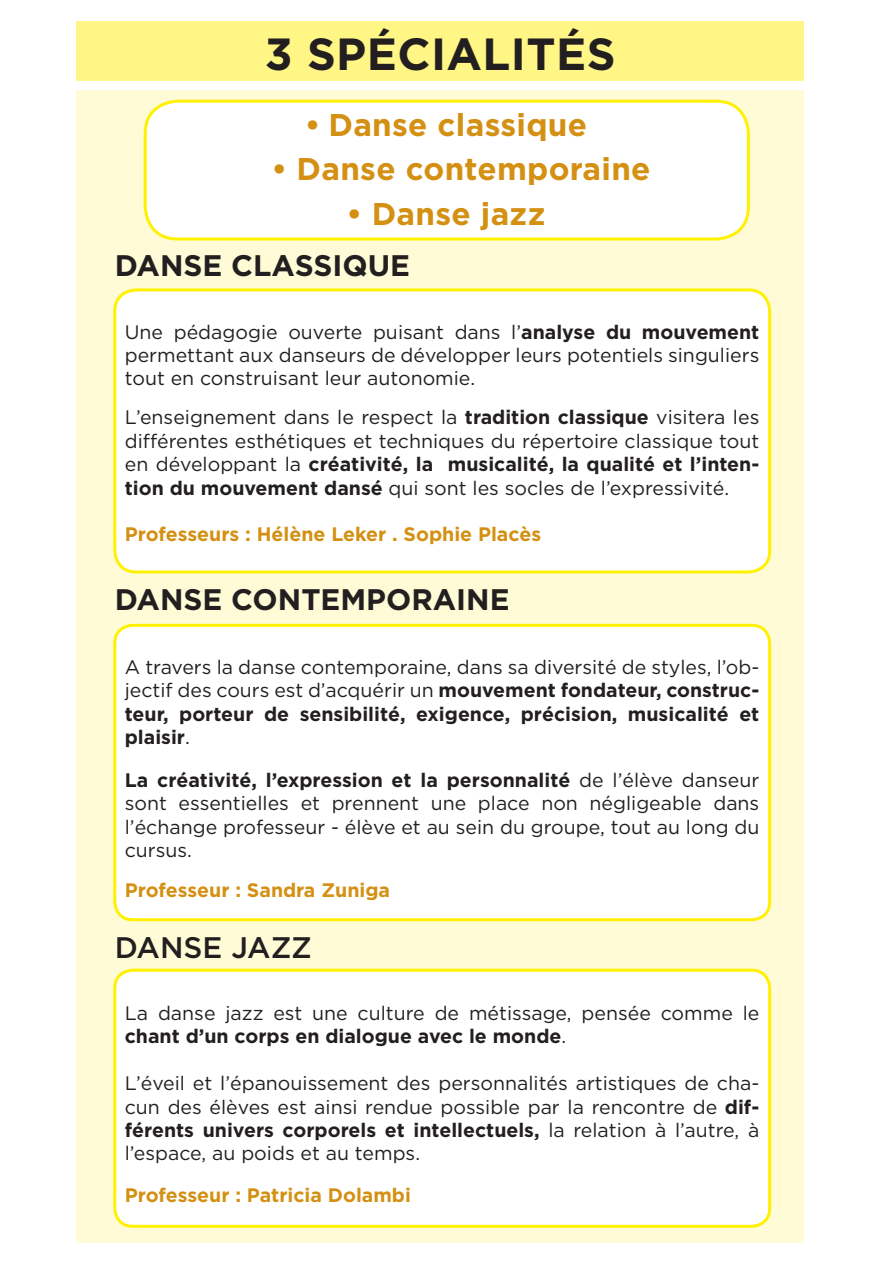
<style>
.page{position:relative;width:893px;height:1263px;background:#fff}
.page>*{position:absolute;margin:0;border:0;box-sizing:border-box;transform-origin:0 0}
.t1{font:700 45px "Gotham HTF";letter-spacing:.01em;color:#231f20}
.t2{font:700 31.5px "Gotham HTF";letter-spacing:.01em;color:#d49012}
.t3{font:700 29.7px "Gotham HTF";color:#231f20}
.t4{font:500 29.7px "Gotham HTF";color:#231f20}
.t5{font:19.5px/23.4px "Gotham HTF";color:#231f20;text-align:justify}
.t6{font:700 19.5px/23.4px "Gotham HTF";color:#231f20;text-align:justify}
.t7{font:700 19.5px "Gotham HTF";color:#d49012}
.s1{font-weight:700}
.s2{font-weight:400}
</style>
<div class="page">
<div style="left:77px;top:21px;width:727px;height:60px;background:#fff685"></div>
<div style="left:77px;top:90px;width:727px;height:1153px;background:#fffbd6"></div>
<div style="left:145px;top:101px;width:603px;height:138px;background:#fff;border-radius:32px"></div>
<div style="left:144px;top:100px;width:606px;height:140px;border:3px solid #fff101;border-radius:32px"></div>
<div style="left:115px;top:290px;width:655px;height:282px;background:#fff;border-radius:21px"></div>
<div style="left:113px;top:288px;width:658px;height:285px;border:3px solid #fff101;border-radius:21px"></div>
<div style="left:115px;top:625px;width:655px;height:295px;background:#fff;border-radius:18px"></div>
<div style="left:113px;top:624px;width:658px;height:297px;border:3px solid #fff101;border-radius:18px"></div>
<div style="left:115px;top:970px;width:655px;height:256px;background:#fff;border-radius:18px"></div>
<div style="left:113px;top:969px;width:658px;height:259px;border:3px solid #fff101;border-radius:18px"></div>
<p class="t1" style="left:265px;top:28px;width:352px">3 SPÉCIALITÉS</p>
<p class="t2" style="left:305px;top:106px;width:284px">• Danse classique</p>
<p class="t2" style="left:271px;top:151px;width:381px">• Danse contemporaine</p>
<p class="t2" style="left:347px;top:195px;width:200px">• Danse jazz</p>
<p class="t3" style="left:115px;top:248px;width:297px">DANSE CLASSIQUE</p>
<p class="t5" style="left:125px;top:320px;width:636px">Une pédagogie ouverte puisant dans l’<span class="s1">analyse du mouvement </span>permettant aux danseurs de développer leurs potentiels singuliers tout en construisant leur autonomie.</p>
<p class="t5" style="left:125px;top:405px;width:636px">L’enseignement dans le respect la <span class="s1">tradition classique</span> visitera les différentes esthétiques et techniques du répertoire classique tout en développant la <span class="s1">créativité, la musicalité, la qualité et l’inten&shy;tion du mouvement dansé</span> qui sont les socles de l’expressivité.</p>
<p class="t7" style="left:125px;top:523px;width:418px">Professeurs : Hélène Leker . Sophie Placès</p>
<p class="t3" style="left:115px;top:582px;width:396px">DANSE CONTEMPORAINE</p>
<p class="t6" style="left:125px;top:655px;width:636px"><span class="s2">A travers la danse contemporaine, dans sa diversité de styles, l’ob&shy;jectif des cours est d’acquérir un</span> mouvement fondateur, construc&shy;teur, porteur de sensibilité, exigence, précision, musicalité et plaisir<span class="s2">.</span></p>
<p class="t5" style="left:125px;top:768px;width:636px"><span class="s1">La créativité, l’expression et la personnalité</span> de l’élève danseur sont essentielles et prennent une place non négligeable dans l’échange professeur - élève et au sein du groupe, tout au long du cursus.</p>
<p class="t7" style="left:125px;top:878px;width:267px">Professeur : Sandra Zuniga</p>
<p class="t4" style="left:115px;top:930px;width:199px">DANSE JAZZ</p>
<p class="t5" style="left:125px;top:1001px;width:636px">La danse jazz est une culture de métissage, pensée comme le <span class="s1">chant d’un corps en dialogue avec le monde</span>.</p>
<p class="t5" style="left:125px;top:1071px;width:636px">L’éveil et l’épanouissement des personnalités artistiques de cha&shy;cun des élèves est ainsi rendue possible par la rencontre de <span class="s1">dif&shy;férents univers corporels et intellectuels,</span> la relation à l’autre, à l’espace, au poids et au temps.</p>
<p class="t7" style="left:125px;top:1184px;width:288px">Professeur : Patricia Dolambi</p>
</div>
